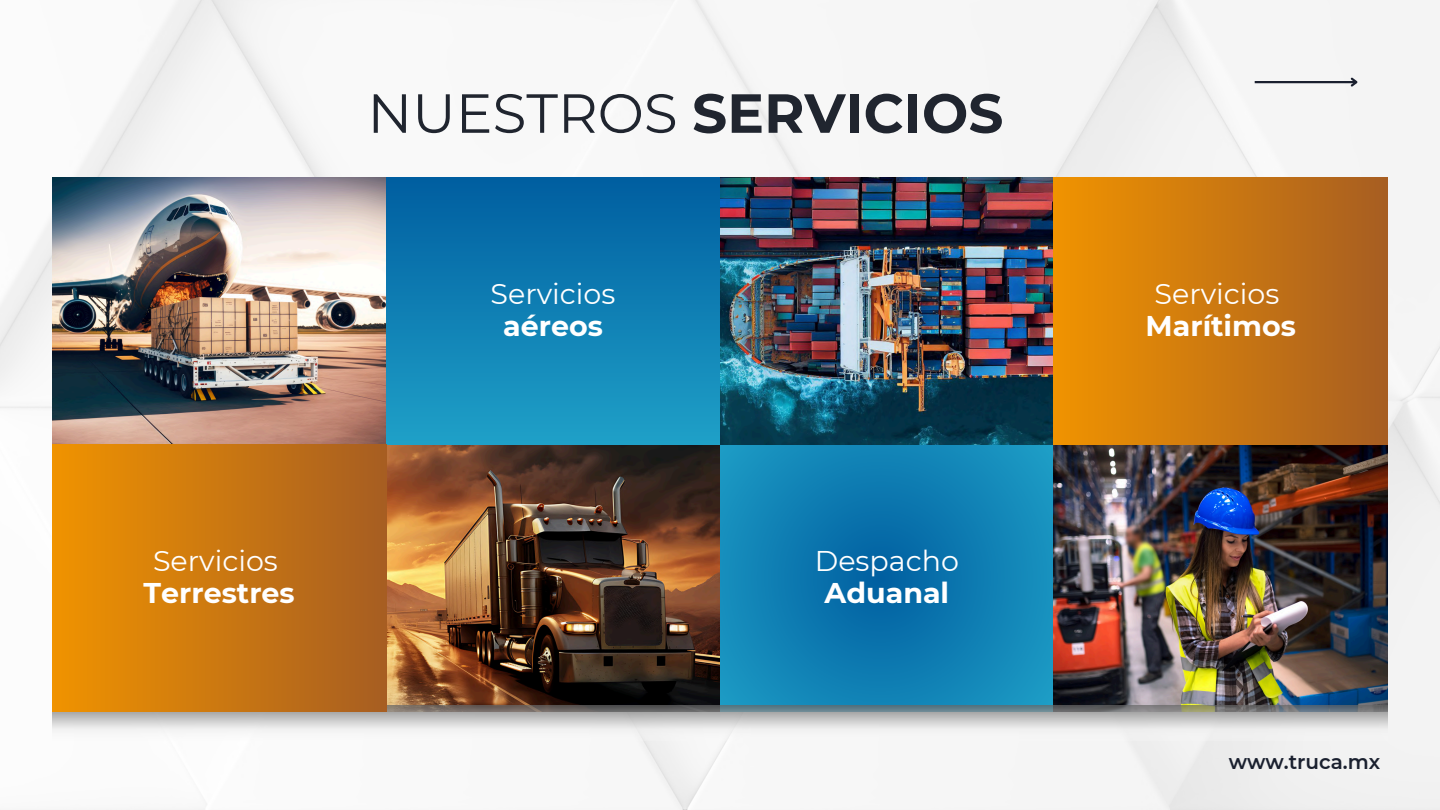
<style>
.page{position:relative;width:1440px;height:810px;background:#fff}
.page>*{position:absolute;margin:0;border:0;box-sizing:border-box;transform-origin:0 0}
.t1{font:700 55px "Montserrat";color:#20252f}
.t2{font:28.5px/32.1px "Montserrat";color:#fff;text-align:center}
.t3{font:700 28.5px/32.1px "Montserrat";color:#fff;text-align:center}
.t4{font:600 20px "Montserrat";color:#1a202f}
.s1{font-weight:400}
.s2{font-weight:700}
</style>
<div class="page">
<img style="left:52px;top:177px;width:334px;height:267px">
<svg style="left:720px;top:444px;width:334px;height:261px;background:#1080b3"></svg>
<img style="left:386px;top:444px;width:334px;height:261px">
<div style="left:386px;top:177px;width:345px;height:267px;background:linear-gradient(to bottom,#005ea0,#1fa0c7)"></div>
<img style="left:720px;top:177px;width:334px;height:267px">
<img style="left:1054px;top:444px;width:334px;height:261px">
<svg style="left:52px;top:705px;width:1336px;height:35px"></svg>
<div style="left:52px;top:444px;width:334px;height:267px;background:linear-gradient(to right,#f09300,#a75e21)"></div>
<div style="left:1054px;top:177px;width:334px;height:267px;background:linear-gradient(to right,#f09300,#a75e22)"></div>
<hr style="left:1255px;top:81px;width:101px;height:2px;background:#1a202f">
<svg style="left:1349px;top:76px;width:11px;height:13px"></svg>
<h2 class="t1" style="left:367px;top:80px;width:637px"><span class="s1">NUESTROS</span> SERVICIOS</h2>
<h1 class="t2" style="left:491px;top:278px;width:126px">Servicios <span class="s2">aéreos</span></h1>
<h2 class="t2" style="left:1146px;top:278px;width:152px">Servicios<br><span class="s2">Marítimos</span></h2>
<h2 class="t3" style="left:144px;top:545px;width:153px"><span class="s1">Servicios<br></span>Terrestres</h2>
<h2 class="t2" style="left:815px;top:545px;width:146px">Despacho<br><span class="s2">Aduanal</span></h2>
<p class="t4" style="left:1229px;top:750px;width:153px">www.truca.mx</p>
</div>
